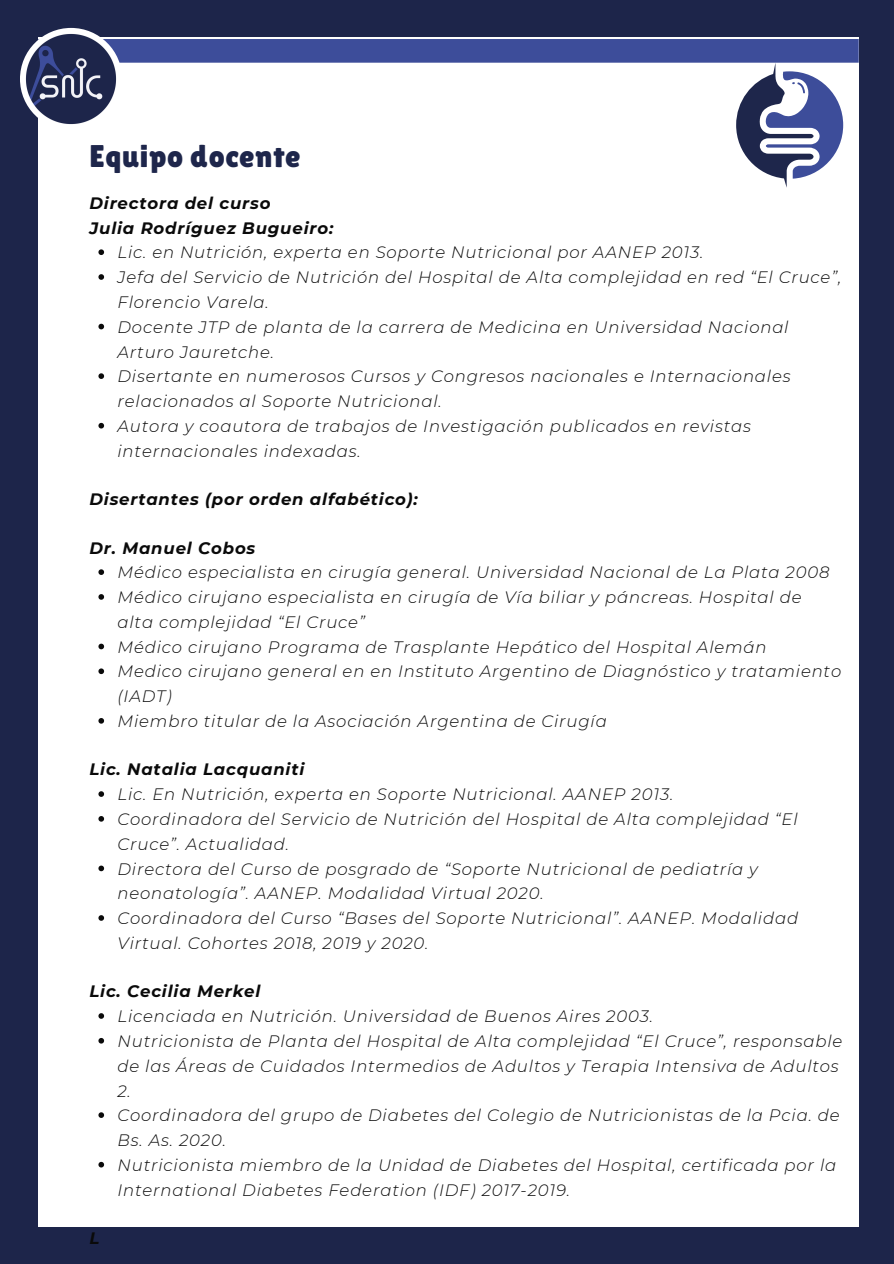
<style>
.page{position:relative;width:894px;height:1264px;background:#fff}
.page>*{position:absolute;margin:0;border:0;box-sizing:border-box;transform-origin:0 0}
.t1{font:31.35px "Lilita One";letter-spacing:.02em;color:#1e264b}
.t2{font:italic 300 16.5px/24.8px "Montserrat";letter-spacing:.05em;color:#0a0a0a}
.t3{font:italic 700 16.5px "Montserrat";letter-spacing:.05em;color:#0a0a0a}
</style>
<div class="page">
<div style="left:0;top:0;width:893px;height:1263px;background:#1d254a"></div>
<div style="left:38px;top:38px;width:820px;height:1189px;background:#fff"></div>
<div style="left:38px;top:39px;width:820px;height:24px;background:#3d4d9a"></div>
<img style="left:20px;top:28px;width:102px;height:102px;border-radius:50%">
<svg style="left:98px;top:249px;width:6px;height:6px"></svg>
<svg style="left:98px;top:274px;width:6px;height:6px"></svg>
<svg style="left:98px;top:324px;width:6px;height:5px"></svg>
<svg style="left:98px;top:373px;width:6px;height:6px"></svg>
<svg style="left:98px;top:423px;width:6px;height:5px"></svg>
<svg style="left:98px;top:569px;width:6px;height:6px"></svg>
<svg style="left:98px;top:594px;width:6px;height:5px"></svg>
<svg style="left:98px;top:643px;width:6px;height:6px"></svg>
<svg style="left:98px;top:668px;width:6px;height:6px"></svg>
<svg style="left:98px;top:718px;width:6px;height:5px"></svg>
<svg style="left:98px;top:791px;width:6px;height:5px"></svg>
<svg style="left:98px;top:816px;width:6px;height:5px"></svg>
<svg style="left:98px;top:865px;width:6px;height:6px"></svg>
<svg style="left:98px;top:915px;width:6px;height:5px"></svg>
<svg style="left:98px;top:1013px;width:6px;height:5px"></svg>
<svg style="left:98px;top:1038px;width:6px;height:5px"></svg>
<svg style="left:98px;top:1112px;width:6px;height:5px"></svg>
<svg style="left:98px;top:1161px;width:6px;height:6px"></svg>
<svg style="left:736px;top:63px;width:106px;height:125px"></svg>
<p class="t1" style="left:89px;top:138px;width:212px">Equipo docente</p>
<p class="t3" style="left:89px;top:193px;width:182px">Directora del curso</p>
<p class="t3" style="left:89px;top:218px;width:245px">Julia Rodríguez Bugueiro:</p>
<p class="t2" style="left:117px;top:240px;width:587px">Lic. en Nutrición, experta en Soporte Nutricional por AANEP 2013.</p>
<p class="t2" style="left:117px;top:265px;width:725px">Jefa del Servicio de Nutrición del Hospital de Alta complejidad en red “El Cruce”,<br>Florencio Varela.</p>
<p class="t2" style="left:117px;top:314px;width:672px">Docente JTP de planta de la carrera de Medicina en Universidad Nacional<br>Arturo Jauretche.</p>
<p class="t2" style="left:117px;top:364px;width:674px">Disertante en numerosos Cursos y Congresos nacionales e Internacionales relacionados al Soporte Nutricional.</p>
<p class="t2" style="left:117px;top:413px;width:635px">Autora y coautora de trabajos de Investigación publicados en revistas internacionales indexadas.</p>
<p class="t3" style="left:89px;top:489px;width:330px">Disertantes (por orden alfabético):</p>
<p class="t3" style="left:89px;top:537px;width:167px">Dr. Manuel Cobos</p>
<p class="t2" style="left:117px;top:560px;width:713px">Médico especialista en cirugía general. Universidad Nacional de La Plata 2008</p>
<p class="t2" style="left:117px;top:585px;width:685px">Médico cirujano especialista en cirugía de Vía biliar y páncreas. Hospital de alta complejidad “El Cruce”</p>
<p class="t2" style="left:117px;top:634px;width:650px">Médico cirujano Programa de Trasplante Hepático del Hospital Alemán</p>
<p class="t2" style="left:117px;top:659px;width:725px">Medico cirujano general en en Instituto Argentino de Diagnóstico y tratamiento (IADT)</p>
<p class="t2" style="left:117px;top:708px;width:490px">Miembro titular de la Asociación Argentina de Cirugía</p>
<p class="t3" style="left:89px;top:759px;width:216px">Lic. Natalia Lacquaniti</p>
<p class="t2" style="left:117px;top:782px;width:557px">Lic. En Nutrición, experta en Soporte Nutricional. AANEP 2013.</p>
<p class="t2" style="left:117px;top:806px;width:681px">Coordinadora del Servicio de Nutrición del Hospital de Alta complejidad “El<br>Cruce”. Actualidad.</p>
<p class="t2" style="left:117px;top:856px;width:641px">Directora del Curso de posgrado de “Soporte Nutricional de pediatría y neonatología”. AANEP. Modalidad Virtual 2020.</p>
<p class="t2" style="left:117px;top:905px;width:682px">Coordinadora del Curso “Bases del Soporte Nutricional”. AANEP. Modalidad<br>Virtual. Cohortes 2018, 2019 y 2020.</p>
<p class="t3" style="left:89px;top:981px;width:172px">Lic. Cecilia Merkel</p>
<p class="t3" style="left:89px;top:1228px;width:11px">L</p>
<p class="t2" style="left:117px;top:1003px;width:537px">Licenciada en Nutrición. Universidad de Buenos Aires 2003.</p>
<p class="t2" style="left:117px;top:1028px;width:726px">Nutricionista de Planta del Hospital de Alta complejidad “El Cruce”, responsable de las Áreas de Cuidados Intermedios de Adultos y Terapia Intensiva de Adultos<br>2.</p>
<p class="t2" style="left:117px;top:1102px;width:723px">Coordinadora del grupo de Diabetes del Colegio de Nutricionistas de la Pcia. de<br>Bs. As. 2020.</p>
<p class="t2" style="left:117px;top:1152px;width:720px">Nutricionista miembro de la Unidad de Diabetes del Hospital, certificada por la<br>International Diabetes Federation (IDF) 2017-2019.</p>
</div>
